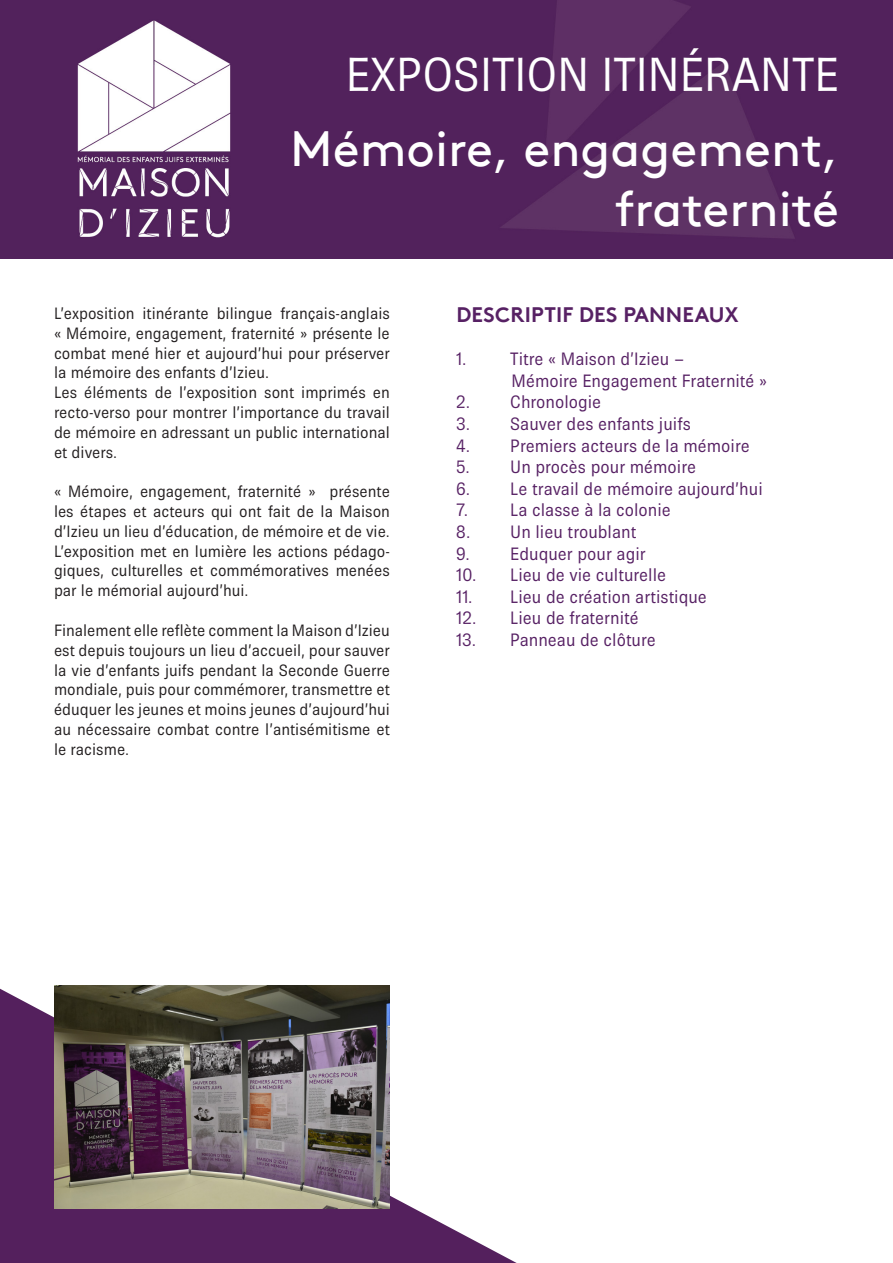
<style>
.page{position:relative;width:893px;height:1263px;background:#fff}
.page>*{position:absolute;margin:0;border:0;box-sizing:border-box;transform-origin:0 0}
.t1{font:49.5px/59.4px "Brown TT";color:#fff;text-align:right}
.t2{font:48px "Brown Pro";color:#fff}
.t3{font:700 21px "Brown TT";letter-spacing:.01em;color:#572164}
.t4{font:18px "Brown Pro";color:#572164}
.t5{font:16.5px/19.8px "Brown Pro";color:#231f20;text-align:justify}
</style>
<div class="page">
<img style="left:0;top:0;width:893px;height:259px">
<svg style="left:0;top:989px;width:517px;height:274px;fill:#54205d"></svg>
<img style="left:54px;top:985px;width:336px;height:224px">
<p class="t2" style="left:346px;top:49px;width:495px">EXPOSITION ITINÉRANTE</p>
<p class="t1" style="left:290px;top:120px;width:550px">Mémoire, engagement, fraternité</p>
<p class="t5" style="left:54px;top:303px;width:337px">L’exposition itinérante bilingue français-anglais « Mémoire, engagement, fraternité » présente le combat mené hier et aujourd’hui pour préserver la mémoire des enfants d’Izieu.</p>
<p class="t5" style="left:54px;top:383px;width:337px">Les éléments de l’exposition sont imprimés en recto-verso pour montrer l’importance du travail de mémoire en adressant un public international et divers.</p>
<p class="t5" style="left:54px;top:482px;width:337px">« Mémoire, engagement, fraternité » présente les étapes et acteurs qui ont fait de la Maison d’Izieu un lieu d’éducation, de mémoire et de vie.<br>L’exposition met en lumière les actions pédago&shy;giques, culturelles et commémoratives menées par le mémorial aujourd’hui.</p>
<p class="t5" style="left:54px;top:620px;width:337px">Finalement elle reflète comment la Maison d’Izieu est depuis toujours un lieu d’accueil, pour sauver la vie d’enfants juifs pendant la Seconde Guerre mondiale, puis pour commémorer, transmettre et éduquer les jeunes et moins jeunes d’aujourd’hui au nécessaire combat contre l’antisémitisme et le racisme.</p>
<p class="t3" style="left:456px;top:302px;width:284px">DESCRIPTIF DES PANNEAUX</p>
<p class="t4" style="left:456px;top:349px;width:12px">1.</p>
<p class="t4" style="left:510px;top:349px;width:176px">Titre « Maison d’Izieu –</p>
<p class="t4" style="left:512px;top:371px;width:257px">Mémoire Engagement Fraternité »</p>
<p class="t4" style="left:456px;top:392px;width:146px">2. Chronologie</p>
<p class="t4" style="left:456px;top:414px;width:236px">3. Sauver des enfants juifs</p>
<p class="t4" style="left:456px;top:435px;width:295px">4. Premiers acteurs de la mémoire</p>
<p class="t4" style="left:456px;top:457px;width:241px">5. Un procès pour mémoire</p>
<p class="t4" style="left:456px;top:479px;width:308px">6. Le travail de mémoire aujourd’hui</p>
<p class="t4" style="left:456px;top:500px;width:216px">7. La classe à la colonie</p>
<p class="t4" style="left:456px;top:522px;width:182px">8. Un lieu troublant</p>
<p class="t4" style="left:456px;top:543px;width:191px">9. Eduquer pour agir</p>
<p class="t4" style="left:456px;top:565px;width:211px">10. Lieu de vie culturelle</p>
<p class="t4" style="left:456px;top:587px;width:252px">11. Lieu de création artistique</p>
<p class="t4" style="left:456px;top:608px;width:184px">12. Lieu de fraternité</p>
<p class="t4" style="left:456px;top:630px;width:201px">13. Panneau de clôture</p>
</div>
